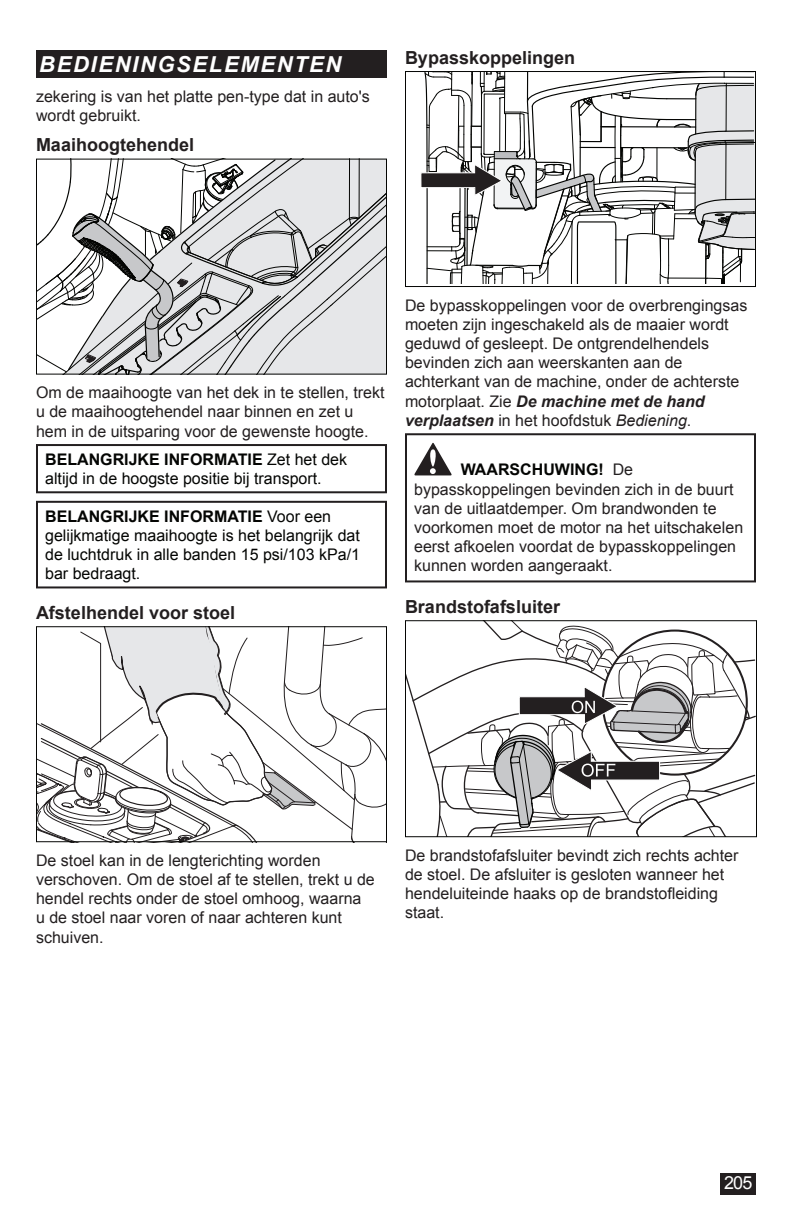
<style>
.page{position:relative;width:792px;height:1224px;background:#fff}
.page>*{position:absolute;margin:0;border:0;box-sizing:border-box;transform-origin:0 0}
.t1{font:italic 700 22px "Arial";letter-spacing:.075em;color:#fff}
.t2{font:700 18px "Arial";color:#231f20}
.t3{font:18px "Arial";color:#fff}
.t4{font:16px/19.2px "Arial";color:#231f20}
.t5{font:16px/19.2px "Arial";color:#040503}
.s1{font-weight:700}
.s2{font-weight:700;font-style:italic}
.s3{font-style:italic}
.s4{font-weight:700;color:#040503}
</style>
<div class="page">
<div style="left:721px;top:1174px;width:35px;height:21px;background:#231f20"></div>
<div style="left:36px;top:50px;width:351px;height:28px;background:#231f20"></div>
<svg style="left:38px;top:161px;width:347px;height:212px"></svg>
<div style="left:36px;top:159px;width:351px;height:216px;border:1px solid #040503"></div>
<div style="left:36px;top:444px;width:351px;height:49px;border:2px solid #231f20"></div>
<div style="left:36px;top:501px;width:351px;height:87px;border:2px solid #231f20"></div>
<svg style="left:38px;top:628px;width:347px;height:212px"></svg>
<div style="left:36px;top:626px;width:351px;height:216px;border:1px solid #040503"></div>
<svg style="left:421px;top:73px;width:333px;height:211px"></svg>
<div style="left:405px;top:71px;width:351px;height:216px;border:1px solid #040503"></div>
<svg style="left:414px;top:442px;width:38px;height:33px"></svg>
<div style="left:405px;top:433px;width:351px;height:149px;border:2px solid #231f20"></div>
<svg style="left:407px;top:622px;width:348px;height:213px"></svg>
<div style="left:405px;top:620px;width:352px;height:217px;border:1px solid #040503"></div>
<h1 class="t1" style="left:39px;top:50px;width:304px">BEDIENINGSELEMENTEN</h1>
<p class="t4" style="left:36px;top:87px;width:335px">zekering is van het platte pen-type dat in auto's wordt gebruikt.</p>
<p class="t2" style="left:36px;top:133px;width:160px">Maaihoogtehendel</p>
<p class="t2" style="left:405px;top:45px;width:172px">Bypasskoppelingen</p>
<p class="t4" style="left:36px;top:383px;width:350px">Om de maaihoogte van het dek in te stellen, trekt u de maaihoogtehendel naar binnen en zet u hem in de uitsparing voor de gewenste hoogte.</p>
<p class="t5" style="left:45px;top:450px;width:303px"><span class="s1">BELANGRIJKE INFORMATIE</span> Zet het dek altijd in de hoogste positie bij transport.</p>
<p class="t5" style="left:45px;top:507px;width:316px"><span class="s1">BELANGRIJKE INFORMATIE</span> Voor een gelijkmatige maaihoogte is het belangrijk dat de luchtdruk in alle banden 15 psi/103 kPa/1 bar bedraagt.</p>
<p class="t2" style="left:36px;top:600px;width:201px">Afstelhendel voor stoel</p>
<p class="t4" style="left:405px;top:295px;width:344px">De bypasskoppelingen voor de overbrengingsas moeten zijn ingeschakeld als de maaier wordt geduwd of gesleept. De ontgrendelhendels bevinden zich aan weerskanten aan de achterkant van de machine, onder de achterste motorplaat. Zie <span class="s2">De machine met de hand verplaatsen</span> in het hoofdstuk <span class="s3">Bediening</span>.</p>
<p class="t4" style="left:414px;top:460px;width:331px;text-indent:47px"><span class="s4">WAARSCHUWING!</span> De bypasskoppelingen bevinden zich in de buurt van de uitlaatdemper. Om brandwonden te voorkomen moet de motor na het uitschakelen eerst afkoelen voordat de bypasskoppelingen kunnen worden aangeraakt.</p>
<p class="t2" style="left:405px;top:594px;width:157px">Brandstofafsluiter</p>
<p class="t4" style="left:36px;top:851px;width:340px">De stoel kan in de lengterichting worden verschoven. Om de stoel af te stellen, trekt u de hendel rechts onder de stoel omhoog, waarna<br>u de stoel naar voren of naar achteren kunt schuiven.</p>
<p class="t4" style="left:405px;top:846px;width:335px">De brandstofafsluiter bevindt zich rechts achter de stoel. De afsluiter is gesloten wanneer het hendeluiteinde haaks op de brandstofleiding staat.</p>
<p class="t3" style="left:724px;top:1171px;width:30px">205</p>
</div>
